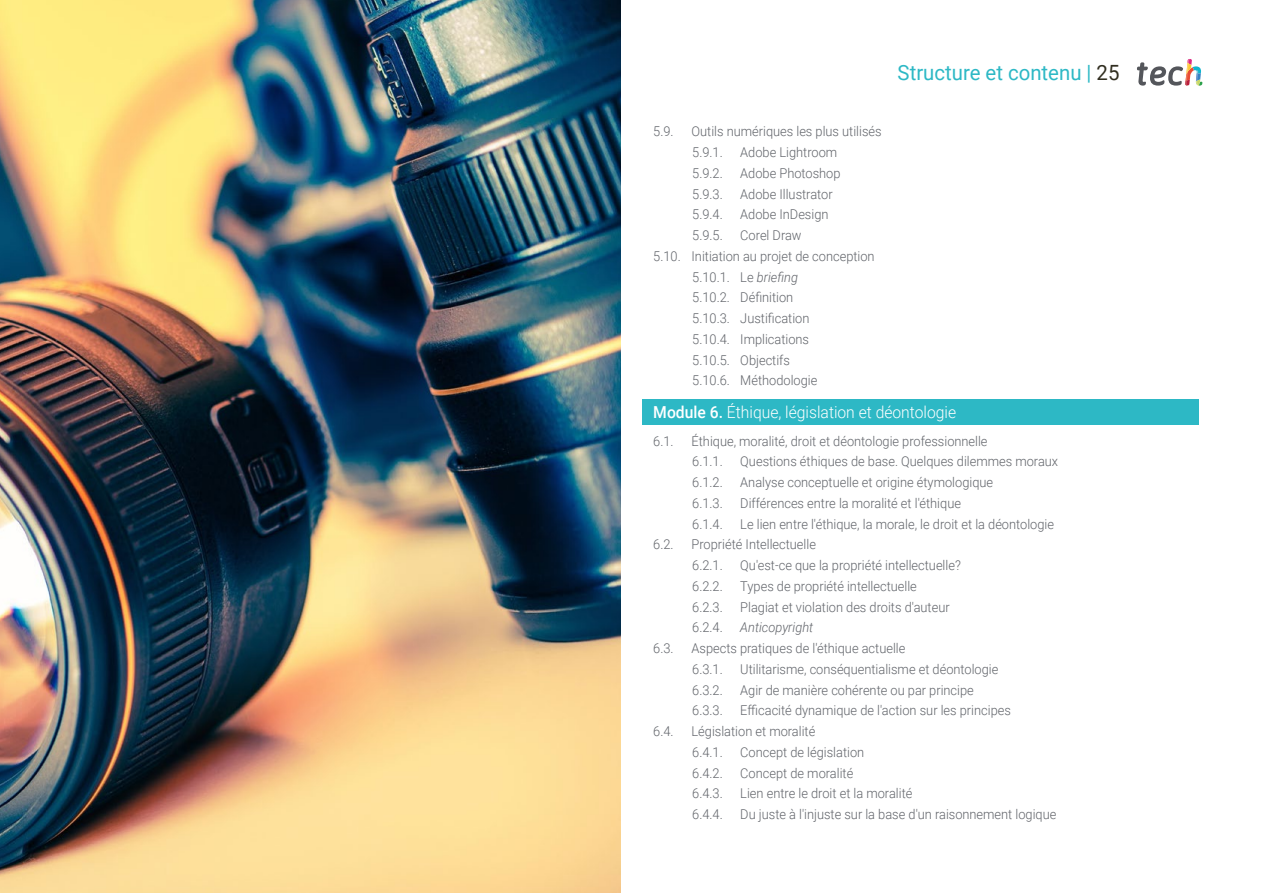
<style>
.page{position:relative;width:1263px;height:893px;background:#fff}
.page>*{position:absolute;margin:0;border:0;box-sizing:border-box;transform-origin:0 0}
.t1{font:21px "Roboto";color:#2db8c5}
.t2{font:300 16.5px "Roboto";color:#fff;scale:.95 1}
.t3{font:300 13.5px/20.7px "Roboto";color:#61646a;scale:.95 1}
.t4{font:italic 300 13.5px "Roboto";color:#61646a;scale:.95 1}
.s1{color:#312e20}
.s2{font-style:italic}
.s3{font-weight:500}
</style>
<div class="page">
<svg style="left:1137px;top:59px;width:65px;height:27px"></svg>
<div style="left:642px;top:400px;width:557px;height:25px;background:#2db8c5"></div>
<img style="left:0;top:0;width:621px;height:893px">
<h1 class="t1" style="left:898px;top:57px;width:223px">Structure et contenu | <span class="s1">25</span></h1>
<p class="t3" style="left:653px;top:121px;width:23px">5.9.</p>
<p class="t3" style="left:691px;top:121px;width:202px">Outils numériques les plus utilisés<br>5.9.1.</p>
<p class="t3" style="left:740px;top:141px;width:104px">Adobe Lightroom</p>
<p class="t3" style="left:692px;top:162px;width:34px">5.9.2.</p>
<p class="t3" style="left:740px;top:162px;width:107px">Adobe Photoshop</p>
<p class="t3" style="left:692px;top:183px;width:34px">5.9.3.</p>
<p class="t3" style="left:740px;top:183px;width:99px">Adobe Illustrator</p>
<p class="t3" style="left:692px;top:204px;width:34px">5.9.4.</p>
<p class="t3" style="left:740px;top:204px;width:94px">Adobe InDesign</p>
<p class="t3" style="left:692px;top:224px;width:34px">5.9.5.</p>
<p class="t3" style="left:740px;top:224px;width:66px">Corel Draw</p>
<p class="t3" style="left:653px;top:245px;width:235px">5.10. Initiation au projet de conception</p>
<p class="t3" style="left:692px;top:266px;width:113px">5.10.1. Le <span class="s2">briefing</span></p>
<p class="t3" style="left:692px;top:287px;width:108px">5.10.2. Définition</p>
<p class="t3" style="left:692px;top:307px;width:125px">5.10.3. Justification</p>
<p class="t3" style="left:692px;top:328px;width:124px">5.10.4. Implications</p>
<p class="t3" style="left:692px;top:349px;width:104px">5.10.5. Objectifs</p>
<p class="t3" style="left:692px;top:370px;width:133px">5.10.6. Méthodologie</p>
<p class="t2" style="left:653px;top:401px;width:320px"><span class="s3">Module 6.</span> Éthique, législation et déontologie</p>
<p class="t3" style="left:653px;top:430px;width:23px">6.1.</p>
<p class="t3" style="left:691px;top:430px;width:313px">Éthique, moralité, droit et déontologie professionnelle<br>6.1.1.</p>
<p class="t3" style="left:740px;top:451px;width:336px">Questions éthiques de base. Quelques dilemmes moraux</p>
<p class="t3" style="left:692px;top:471px;width:34px">6.1.2.</p>
<p class="t3" style="left:740px;top:471px;width:268px">Analyse conceptuelle et origine étymologique</p>
<p class="t3" style="left:692px;top:492px;width:34px">6.1.3.</p>
<p class="t3" style="left:740px;top:492px;width:234px">Différences entre la moralité et l'éthique</p>
<p class="t3" style="left:692px;top:513px;width:34px">6.1.4.</p>
<p class="t3" style="left:740px;top:513px;width:332px">Le lien entre l'éthique, la morale, le droit et la déontologie</p>
<p class="t3" style="left:653px;top:534px;width:23px">6.2.</p>
<p class="t3" style="left:691px;top:534px;width:132px">Propriété Intellectuelle<br>6.2.1.</p>
<p class="t3" style="left:740px;top:554px;width:234px">Qu'est-ce que la propriété intellectuelle?</p>
<p class="t3" style="left:692px;top:575px;width:34px">6.2.2.</p>
<p class="t3" style="left:740px;top:575px;width:187px">Types de propriété intellectuelle</p>
<p class="t3" style="left:692px;top:596px;width:34px">6.2.3.</p>
<p class="t3" style="left:740px;top:596px;width:222px">Plagiat et violation des droits d'auteur</p>
<p class="t3" style="left:692px;top:617px;width:34px">6.2.4.</p>
<p class="t4" style="left:740px;top:618px;width:78px">Anticopyright</p>
<p class="t3" style="left:653px;top:637px;width:23px">6.3.</p>
<p class="t3" style="left:691px;top:637px;width:227px">Aspects pratiques de l'éthique actuelle<br>6.3.1.</p>
<p class="t3" style="left:740px;top:658px;width:273px">Utilitarisme, conséquentialisme et déontologie</p>
<p class="t3" style="left:692px;top:679px;width:34px">6.3.2.</p>
<p class="t3" style="left:740px;top:679px;width:247px">Agir de manière cohérente ou par principe</p>
<p class="t3" style="left:692px;top:700px;width:34px">6.3.3.</p>
<p class="t3" style="left:740px;top:700px;width:286px">Efficacité dynamique de l'action sur les principes</p>
<p class="t3" style="left:653px;top:720px;width:23px">6.4.</p>
<p class="t3" style="left:691px;top:720px;width:132px">Législation et moralité<br>6.4.1.</p>
<p class="t3" style="left:740px;top:741px;width:132px">Concept de législation</p>
<p class="t3" style="left:692px;top:762px;width:34px">6.4.2.</p>
<p class="t3" style="left:740px;top:762px;width:120px">Concept de moralité</p>
<p class="t3" style="left:692px;top:783px;width:34px">6.4.3.</p>
<p class="t3" style="left:740px;top:783px;width:183px">Lien entre le droit et la moralité</p>
<p class="t3" style="left:692px;top:803px;width:34px">6.4.4.</p>
<p class="t3" style="left:740px;top:803px;width:334px">Du juste à l'injuste sur la base d'un raisonnement logique</p>
</div>
